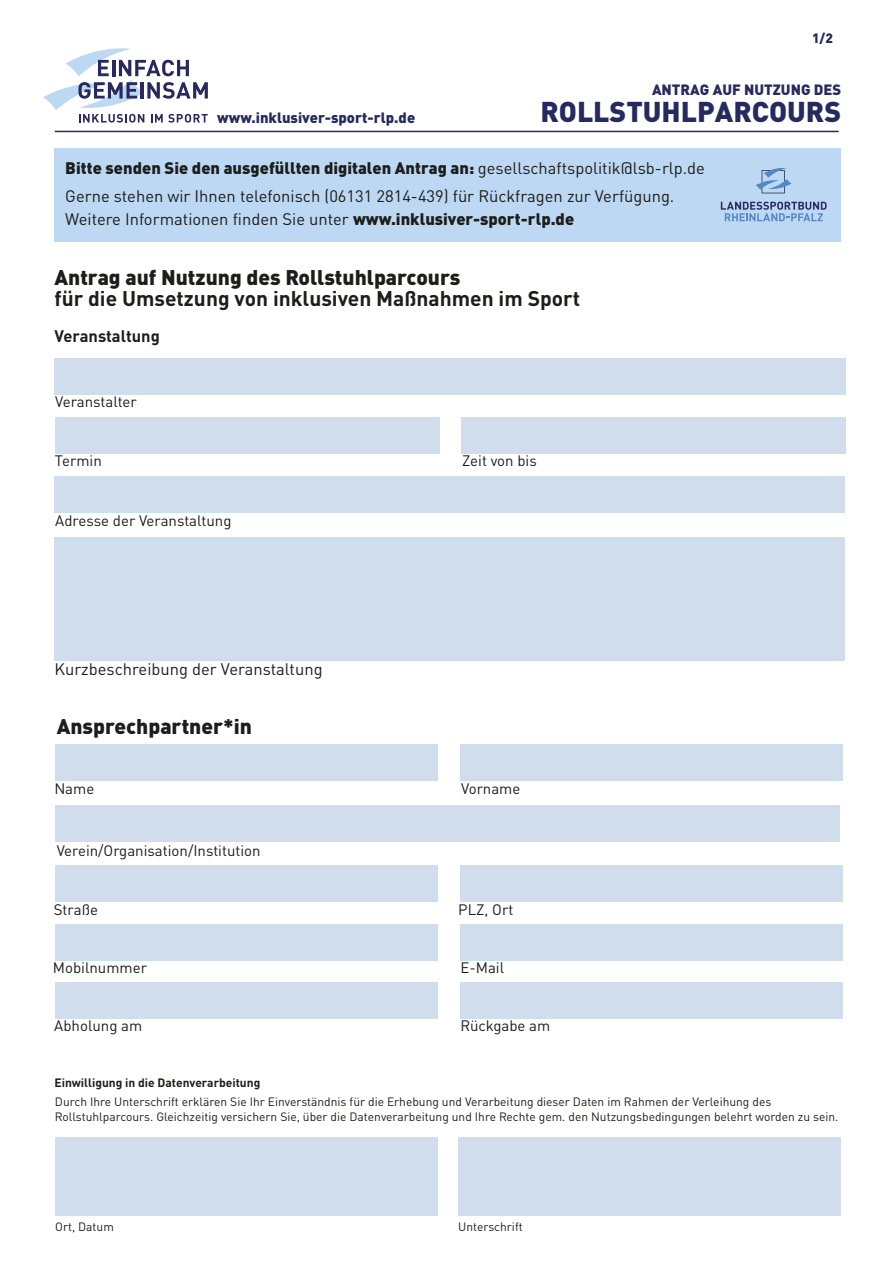
<style>
.page{position:relative;width:893px;height:1263px;background:#fff}
.page>*{position:absolute;margin:0;border:0;box-sizing:border-box;transform-origin:0 0}
.t1{font:900 28.35px "DINOT";color:#262a5f}
.t2{font:900 21px "DINOT";color:#1d1d1b}
.t3{font:700 21px "DINOT";color:#1d1d1b}
.t4{font:16.5px/28.5px "DINOT";color:#1d1d1b}
.t5{font:700 16.5px "DINOT";color:#1d1d1b}
.t6{font:15px "DINOT";color:#1d1d1b}
.t7{font:900 14.7px "DINOT";color:#262a5f}
.t8{font:900 13.5px "DINOT";color:#282a5f}
.t9{font:12px/15px "DINOT";color:#1d1d1b}
.t10{font:700 12px "DINOT";color:#1d1d1b}
.s1{font-weight:900}
</style>
<div class="page">
<svg style="left:43px;top:48px;width:165px;height:75px"></svg>
<div style="left:55px;top:358px;width:791px;height:36px;background:#cfdded"></div>
<div style="left:55px;top:417px;width:385px;height:36px;background:#cfdded"></div>
<div style="left:461px;top:417px;width:385px;height:36px;background:#cfdded"></div>
<div style="left:55px;top:477px;width:790px;height:36px;background:#cfdded"></div>
<div style="left:55px;top:537px;width:790px;height:123px;background:#cfdded"></div>
<div style="left:55px;top:744px;width:383px;height:36px;background:#cfdded"></div>
<div style="left:55px;top:806px;width:785px;height:36px;background:#cfdded"></div>
<div style="left:460px;top:744px;width:383px;height:36px;background:#cfdded"></div>
<div style="left:55px;top:865px;width:383px;height:36px;background:#cfdded"></div>
<div style="left:460px;top:865px;width:383px;height:36px;background:#cfdded"></div>
<div style="left:55px;top:924px;width:383px;height:36px;background:#cfdded"></div>
<div style="left:460px;top:924px;width:383px;height:36px;background:#cfdded"></div>
<div style="left:55px;top:983px;width:383px;height:36px;background:#cfdded"></div>
<div style="left:460px;top:983px;width:383px;height:36px;background:#cfdded"></div>
<div style="left:55px;top:1137px;width:383px;height:79px;background:#cfdded"></div>
<div style="left:458px;top:1137px;width:383px;height:79px;background:#cfdded"></div>
<div style="left:54px;top:148px;width:787px;height:93px;background:#bcd8f2"></div>
<svg style="left:721px;top:202px;width:106px;height:19px"></svg>
<svg style="left:756px;top:167px;width:35px;height:26px"></svg>
<hr style="left:55px;top:131px;width:784px;height:1px;background:#282a5f">
<p class="t7" style="left:217px;top:106px;width:199px">www.inklusiver-sport-rlp.de</p>
<p class="t8" style="left:812px;top:27px;width:22px">1/2</p>
<p class="t7" style="left:652px;top:78px;width:191px">ANTRAG AUF NUTZUNG DES</p>
<h1 class="t1" style="left:540px;top:89px;width:302px">ROLLSTUHLPARCOURS</h1>
<h3 class="t4" style="left:65px;top:152px;width:641px"><span class="s1">Bitte senden Sie den ausgefüllten digitalen Antrag an:</span> gesellschaftspolitik@lsb-rlp.de<br>Gerne stehen wir Ihnen telefonisch (06131 2814-439) für Rückfragen zur Verfügung.</h3>
<h3 class="t4" style="left:65px;top:203px;width:510px">Weitere Informationen finden Sie unter <span class="s1">www.inklusiver-sport-rlp.de</span></h3>
<h2 class="t2" style="left:54px;top:261px;width:407px">Antrag auf Nutzung des Rollstuhlparcours</h2>
<h2 class="t3" style="left:54px;top:282px;width:527px">für die Umsetzung von inklusiven Maßnahmen im Sport</h2>
<h3 class="t5" style="left:54px;top:324px;width:107px">Veranstaltung</h3>
<p class="t6" style="left:55px;top:390px;width:83px">Veranstalter</p>
<p class="t6" style="left:55px;top:449px;width:48px">Termin</p>
<p class="t6" style="left:462px;top:449px;width:76px">Zeit von bis</p>
<p class="t6" style="left:55px;top:509px;width:178px">Adresse der Veranstaltung</p>
<h3 class="t4" style="left:55px;top:653px;width:270px">Kurzbeschreibung der Veranstaltung</h3>
<h2 class="t2" style="left:57px;top:709px;width:197px">Ansprechpartner*in</h2>
<p class="t6" style="left:54px;top:777px;width:42px">Name</p>
<p class="t6" style="left:461px;top:777px;width:61px">Vorname</p>
<p class="t6" style="left:57px;top:839px;width:206px">Verein/Organisation/Institution</p>
<p class="t6" style="left:54px;top:898px;width:46px">Straße</p>
<p class="t6" style="left:458px;top:898px;width:57px">PLZ, Ort</p>
<p class="t6" style="left:53px;top:956px;width:96px">Mobilnummer</p>
<p class="t6" style="left:460px;top:956px;width:45px">E-Mail</p>
<p class="t6" style="left:54px;top:1014px;width:90px">Abholung am</p>
<p class="t6" style="left:460px;top:1014px;width:91px">Rückgabe am</p>
<p class="t10" style="left:54px;top:1073px;width:207px">Einwilligung in die Datenverarbeitung</p>
<p class="t9" style="left:55px;top:1092px;width:785px">Durch Ihre Unterschrift erklären Sie Ihr Einverständnis für die Erhebung und Verarbeitung dieser Daten im Rahmen der Verleihung des<br>Rollstuhlparcours. Gleichzeitig versichern Sie, über die Datenverarbeitung und Ihre Rechte gem. den Nutzungsbedingungen belehrt worden zu sein.</p>
<p class="t9" style="left:55px;top:1218px;width:60px">Ort, Datum</p>
<p class="t9" style="left:458px;top:1218px;width:66px">Unterschrift</p>
</div>
